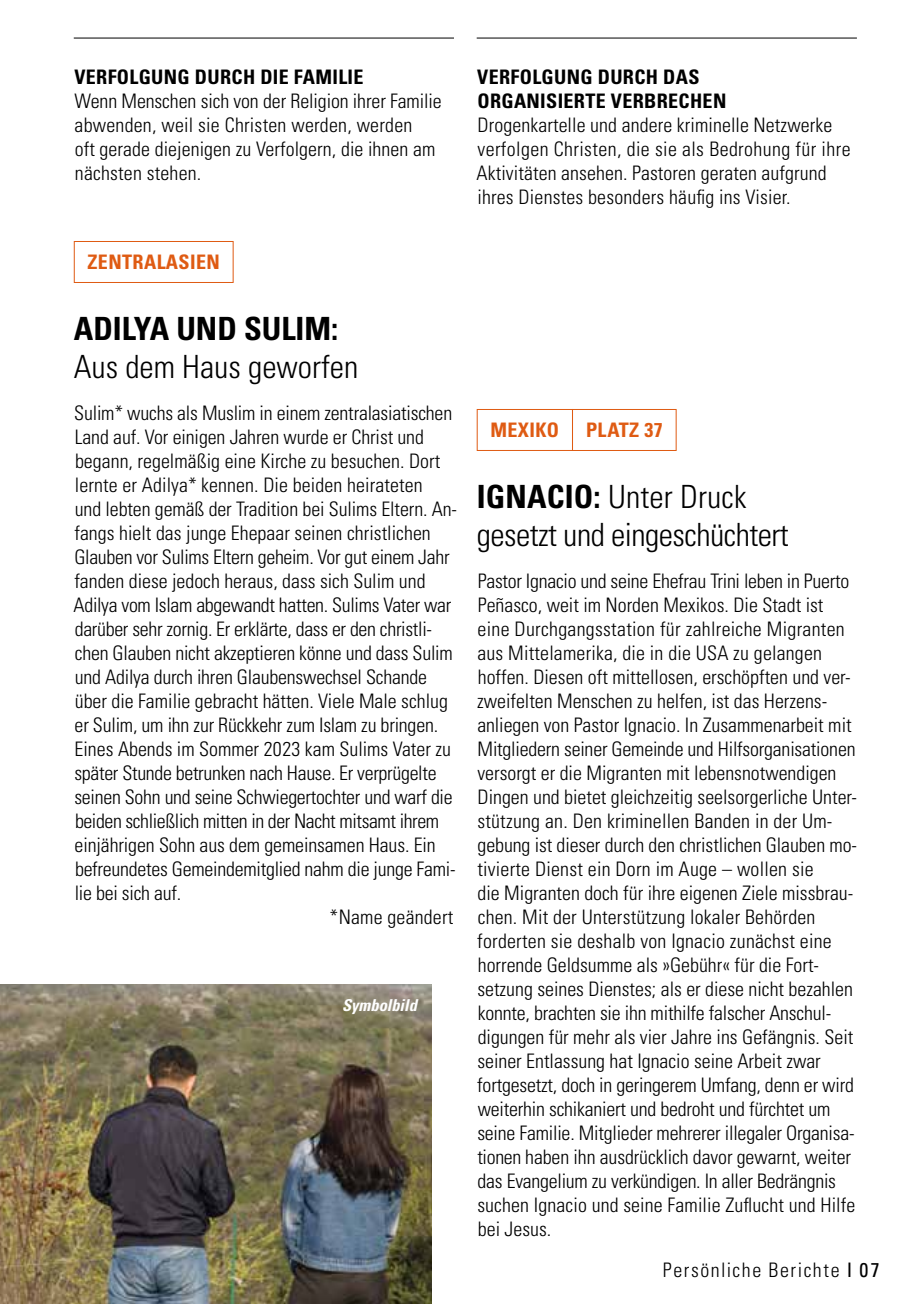
<style>
.page{position:relative;width:908px;height:1304px;background:#fff}
.page>*{position:absolute;margin:0;border:0;box-sizing:border-box;transform-origin:0 0}
.t1{font:300 condensed 32px/38.4px "Univers LT Std";letter-spacing:-.01em;color:#000}
.t2{font:700 condensed 32px "Univers LT Std";color:#000}
.t3{font:300 condensed 20px/24px "Univers LT Std";color:#000}
.t4{font:700 condensed 20px/24px "Univers LT Std";letter-spacing:.015em;color:#000}
.t5{font:300 condensed 20px "Univers LT Std";letter-spacing:-.02em;color:#000}
.t6{font:700 condensed 20px "Univers LT Std";letter-spacing:.02em;color:#df5b13}
.t7{font:300 condensed 20px "Univers LT Std";letter-spacing:.075em;color:#000}
.t8{font:italic 700 condensed 16.4px "Univers LT Std";color:#fff}
.s1{font-weight:700}
.s2{font-weight:400}
</style>
<div class="page">
<img style="left:0;top:984px;width:431px;height:320px">
<div style="left:74px;top:241px;width:159px;height:42px;border:1px solid #df5b13"></div>
<div style="left:571px;top:409px;width:105px;height:42px;border:1px solid #df5b13"></div>
<div style="left:476px;top:409px;width:96px;height:42px;border:1px solid #df5b13"></div>
<hr style="left:74px;top:38px;width:380px;height:1px;background:#000">
<hr style="left:476px;top:38px;width:380px;height:1px;background:#000">
<p class="t4" style="left:74px;top:65px;width:290px">VERFOLGUNG DURCH DIE FAMILIE</p>
<p class="t3" style="left:75px;top:89px;width:368px">Wenn Menschen sich von der Religion ihrer Familie abwenden, weil sie Christen werden, werden<br>oft gerade diejenigen zu Verfolgern, die ihnen am nächsten stehen.</p>
<p class="t6" style="left:87px;top:250px;width:134px">ZENTRALASIEN</p>
<h1 class="t2" style="left:74px;top:309px;width:266px">ADILYA UND SULIM:</h1>
<h1 class="t1" style="left:74px;top:348px;width:286px">Aus dem Haus geworfen</h1>
<p class="t3" style="left:74px;top:401px;width:379px">Sulim* wuchs als Muslim in einem zentralasiatischen</p>
<p class="t3" style="left:75px;top:425px;width:350px">Land auf. Vor einigen Jahren wurde er Christ und</p>
<p class="t3" style="left:75px;top:449px;width:366px">begann, regelmäßig eine Kirche zu besuchen. Dort</p>
<p class="t3" style="left:75px;top:473px;width:349px">lernte er Adilya* kennen. Die beiden heirateten</p>
<p class="t3" style="left:75px;top:497px;width:383px">und lebten gemäß der Tradition bei Sulims Eltern. An-</p>
<p class="t3" style="left:74px;top:521px;width:358px">fangs hielt das junge Ehepaar seinen christlichen</p>
<p class="t3" style="left:74px;top:545px;width:376px">Glauben vor Sulims Eltern geheim. Vor gut einem Jahr</p>
<p class="t3" style="left:74px;top:569px;width:352px">fanden diese jedoch heraus, dass sich Sulim und</p>
<p class="t3" style="left:74px;top:593px;width:379px">Adilya vom Islam abgewandt hatten. Sulims Vater war</p>
<p class="t3" style="left:75px;top:617px;width:358px">darüber sehr zornig. Er erklärte, dass er den christli-</p>
<p class="t3" style="left:75px;top:641px;width:379px">chen Glauben nicht akzeptieren könne und dass Sulim</p>
<p class="t3" style="left:75px;top:665px;width:353px">und Adilya durch ihren Glaubenswechsel Schande</p>
<p class="t3" style="left:75px;top:689px;width:374px">über die Familie gebracht hätten. Viele Male schlug</p>
<p class="t3" style="left:75px;top:713px;width:365px">er Sulim, um ihn zur Rückkehr zum Islam zu bringen.</p>
<p class="t3" style="left:75px;top:737px;width:377px">Eines Abends im Sommer 2023 kam Sulims Vater zu</p>
<p class="t3" style="left:74px;top:761px;width:363px">später Stunde betrunken nach Hause. Er verprügelte</p>
<p class="t3" style="left:74px;top:785px;width:379px">seinen Sohn und seine Schwiegertochter und warf die</p>
<p class="t5" style="left:75px;top:809px;width:365px">beiden schließlich mitten in der Nacht mitsamt ihrem</p>
<p class="t3" style="left:75px;top:833px;width:362px">einjährigen Sohn aus dem gemeinsamen Haus. Ein</p>
<p class="t3" style="left:75px;top:857px;width:382px">befreundetes Gemeindemitglied nahm die junge Fami-</p>
<p class="t3" style="left:75px;top:881px;width:108px">lie bei sich auf.</p>
<p class="t3" style="left:329px;top:905px;width:125px">*Name geändert</p>
<p class="t8" style="left:342px;top:995px;width:76px">Symbolbild</p>
<p class="t4" style="left:477px;top:65px;width:250px">VERFOLGUNG DURCH DAS<br>ORGANISIERTE VERBRECHEN</p>
<p class="t3" style="left:476px;top:113px;width:375px">Drogenkartelle und andere kriminelle Netzwerke verfolgen Christen, die sie als Bedrohung für ihre Aktivitäten ansehen. Pastoren geraten aufgrund ihres Dienstes besonders häufig ins Visier.</p>
<p class="t6" style="left:490px;top:418px;width:70px">MEXIKO</p>
<p class="t6" style="left:585px;top:418px;width:78px">PLATZ 37</p>
<h1 class="t1" style="left:476px;top:477px;width:313px"><span class="s1">IGNACIO:</span> Unter Druck gesetzt und eingeschüchtert</h1>
<p class="t3" style="left:477px;top:569px;width:381px">Pastor Ignacio und seine Ehefrau Trini leben in Puerto Peñasco, weit im Norden Mexikos. Die Stadt ist eine Durchgangsstation für zahlreiche Migranten aus Mittelamerika, die in die USA zu gelangen hoffen. Diesen oft mittellosen, erschöpften und ver&shy;zweifelten Menschen zu helfen, ist das Herzens&shy;anliegen von Pastor Ignacio. In Zusammenarbeit mit Mitgliedern seiner Gemeinde und Hilfsorganisationen versorgt er die Migranten mit lebensnotwendigen Dingen und bietet gleichzeitig seelsorgerliche Unter&shy;stützung an. Den kriminellen Banden in der Um&shy;gebung ist dieser durch den christlichen Glauben mo&shy;tivierte Dienst ein Dorn im Auge – wollen sie<br>die Migranten doch für ihre eigenen Ziele missbrau&shy;chen. Mit der Unterstützung lokaler Behörden forderten sie deshalb von Ignacio zunächst eine horrende Geldsumme als »Gebühr« für die Fort&shy;setzung seines Dienstes; als er diese nicht bezahlen konnte, brachten sie ihn mithilfe falscher Anschul&shy;digungen für mehr als vier Jahre ins Gefängnis. Seit seiner Entlassung hat Ignacio seine Arbeit zwar fortgesetzt, doch in geringerem Umfang, denn er wird weiterhin schikaniert und bedroht und fürchtet um seine Familie. Mitglieder mehrerer illegaler Organisa&shy;tionen haben ihn ausdrücklich davor gewarnt, weiter das Evangelium zu verkündigen. In aller Bedrängnis suchen Ignacio und seine Familie Zuflucht und Hilfe bei Jesus.</p>
<p class="t7" style="left:662px;top:1258px;width:218px">Persönliche Berichte <span class="s2">I 07</span></p>
</div>
